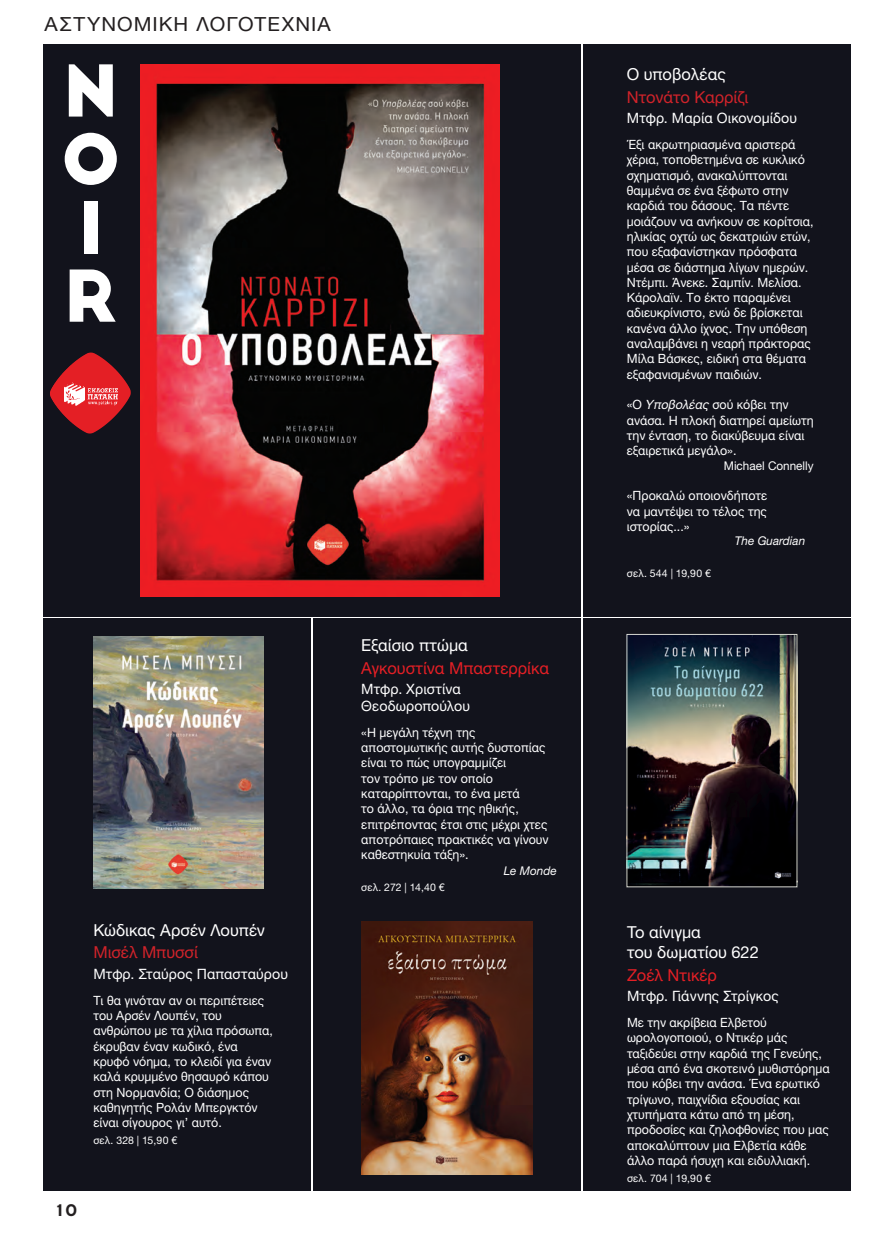
<style>
.page{position:relative;width:894px;height:1234px;background:#fff}
.page>*{position:absolute;margin:0;border:0;box-sizing:border-box;transform-origin:0 0}
.t1{font:69.6px/68.4px "Big John";color:#fff}
.t2{font:19.5px "Helvetica Neue";color:#231f20;scale:1.05 1}
.t3{font:700 18px "PF Highway Gothic";color:#231f20}
.t4{font:16.5px/19.8px "Helvetica Neue";color:#fff}
.t5{font:16.5px "Helvetica Neue";color:#e41f25}
.t6{font:16.5px "Helvetica Neue";color:#d1232a}
.t7{font:14.25px/17.1px "Helvetica Neue";letter-spacing:.005em;color:#fff}
.t8{font:12.75px/15.3px "Helvetica Neue";color:#fff}
.t9{font:italic 12px "Helvetica Neue";color:#fff}
.t10{font:12px "Helvetica Neue";color:#fff}
.t11{font:10.5px "Helvetica Neue";letter-spacing:.02em;color:#fff}
.s1{font-style:italic}
</style>
<div class="page">
<div style="left:583px;top:44px;width:268px;height:572px;background:#12131c"></div>
<div style="left:43px;top:44px;width:538px;height:572px;background:#12131c"></div>
<div style="left:583px;top:618px;width:268px;height:572px;background:#12131c"></div>
<div style="left:43px;top:618px;width:268px;height:572px;background:#12131c"></div>
<div style="left:313px;top:618px;width:268px;height:572px;background:#12131c"></div>
<img style="left:93px;top:636px;width:170px;height:252px">
<img style="left:362px;top:921px;width:170px;height:252px">
<img style="left:141px;top:65px;width:358px;height:531px">
<svg style="left:77px;top:352px;width:13px;height:8px"></svg>
<img style="left:64px;top:382px;width:54px;height:23px">
<img style="left:629px;top:636px;width:166px;height:249px">
<div style="left:627px;top:634px;width:170px;height:253px;border:1px solid #d7d8d1"></div>
<h2 class="t2" style="left:45px;top:10px;width:15px">αστυνομικη</h2>
<h2 class="t2" style="left:197px;top:10px;width:3px">λογοτεχνια</h2>
<h1 class="t1" style="left:60px;top:59px;width:62px">N<br>O<br>I<br>R</h1>
<p class="t4" style="left:93px;top:920px;width:173px">Κώδικας Αρσέν Λουπέν</p>
<p class="t6" style="left:93px;top:940px;width:106px">Μισέλ Μπυσσί</p>
<p class="t7" style="left:93px;top:965px;width:196px">Μτφρ. Σταύρος Παπασταύρου</p>
<p class="t8" style="left:93px;top:993px;width:181px">Τι θα γινόταν αν οι περιπέτειες του Αρσέν Λουπέν, του ανθρώπου με τα χίλια πρόσωπα, έκρυβαν έναν κωδικό, ένα κρυφό νόημα, το κλειδί για έναν καλά κρυμμένο θησαυρό κάπου στη Νορμανδία; Ο διάσημος καθηγητής Ρολάν Μπεργκτόν είναι σίγουρος γι’ αυτό.</p>
<p class="t11" style="left:93px;top:1132px;width:85px">σελ. 328 | 15,90 €</p>
<h3 class="t3" style="left:54px;top:1200px;width:25px">10</h3>
<p class="t4" style="left:361px;top:636px;width:108px">Εξαίσιο πτώμα</p>
<p class="t5" style="left:361px;top:655px;width:189px">Αγκουστίνα Μπαστερρίκα</p>
<p class="t7" style="left:361px;top:680px;width:110px">Μτφρ. Χριστίνα<br>Θεοδωροπούλου</p>
<p class="t8" style="left:361px;top:725px;width:189px">«Η μεγάλη τέχνη της αποστομωτικής αυτής δυστοπίας είναι το πώς υπογραμμίζει<br>τον τρόπο με τον οποίο καταρρίπτονται, το ένα μετά<br>το άλλο, τα όρια της ηθικής, επιτρέποντας έτσι στις μέχρι χτες αποτρόπαιες πρακτικές να γίνουν καθεστηκυία τάξη».</p>
<p class="t9" style="left:504px;top:861px;width:54px">Le Monde</p>
<p class="t11" style="left:361px;top:880px;width:85px">σελ. 272 | 14,40 €</p>
<p class="t4" style="left:627px;top:65px;width:100px">Ο υποβολέας</p>
<p class="t6" style="left:627px;top:85px;width:123px">Ντονάτο Καρρίζι</p>
<p class="t7" style="left:627px;top:110px;width:172px">Μτφρ. Mαρία Οικονομίδου</p>
<p class="t8" style="left:627px;top:138px;width:188px">Έξι ακρωτηριασμένα αριστερά χέρια, τοποθετημένα σε κυκλικό σχηματισμό, ανακαλύπτονται θαμμένα σε ένα ξέφωτο στην καρδιά του δάσους. Τα πέντε μοιάζουν να ανήκουν σε κορίτσια, ηλικίας οχτώ ως δεκατριών ετών, που εξαφανίστηκαν πρόσφατα μέσα σε διάστημα λίγων ημερών.<br>Ντέμπι. Άνεκε. Σαμπίν. Μελίσα.<br>Κάρολαϊν. Το έκτο παραμένει αδιευκρίνιστο, ενώ δε βρίσκεται κανένα άλλο ίχνος. Την υπόθεση αναλαμβάνει η νεαρή πράκτορας<br>Μίλα Βάσκες, ειδική στα θέματα εξαφανισμένων παιδιών.</p>
<p class="t8" style="left:627px;top:398px;width:188px">«O <span class="s1">Υποβολέας</span> σού κόβει την ανάσα. Η πλοκή διατηρεί αμείωτη την ένταση, το διακύβευμα είναι εξαιρετικά μεγάλο».</p>
<p class="t10" style="left:724px;top:456px;width:91px">Michael Connelly</p>
<p class="t8" style="left:627px;top:489px;width:142px;text-align:justify">«Προκαλώ οποιονδήποτε να μαντέψει το τέλος της ιστορίας...»</p>
<p class="t9" style="left:735px;top:532px;width:72px">The Guardian</p>
<p class="t11" style="left:627px;top:566px;width:86px">σελ. 544 | 19,90 €</p>
<p class="t4" style="left:627px;top:923px;width:133px">Το αίνιγμα<br>του δωματίου 622</p>
<p class="t5" style="left:627px;top:963px;width:92px">Zoέλ Ντικέρ</p>
<p class="t7" style="left:627px;top:988px;width:153px">Μτφρ. Γιάννης Στρίγκος</p>
<p class="t8" style="left:627px;top:1015px;width:204px">Με την ακρίβεια Ελβετού ωρολογοποιού, ο Ντικέρ µάς ταξιδεύει στην καρδιά της Γενεύης, µέσα από ένα σκοτεινό µυθιστόρηµα που κόβει την ανάσα. Ένα ερωτικό τρίγωνο, παιχνίδια εξουσίας και χτυπήµατα κάτω από τη µέση, προδοσίες και ζηλοφθονίες που µας αποκαλύπτουν µια Ελβετία κάθε άλλο παρά ήσυχη και ειδυλλιακή.</p>
<p class="t11" style="left:627px;top:1170px;width:85px">σελ. 704 | 19,90 €</p>
</div>
